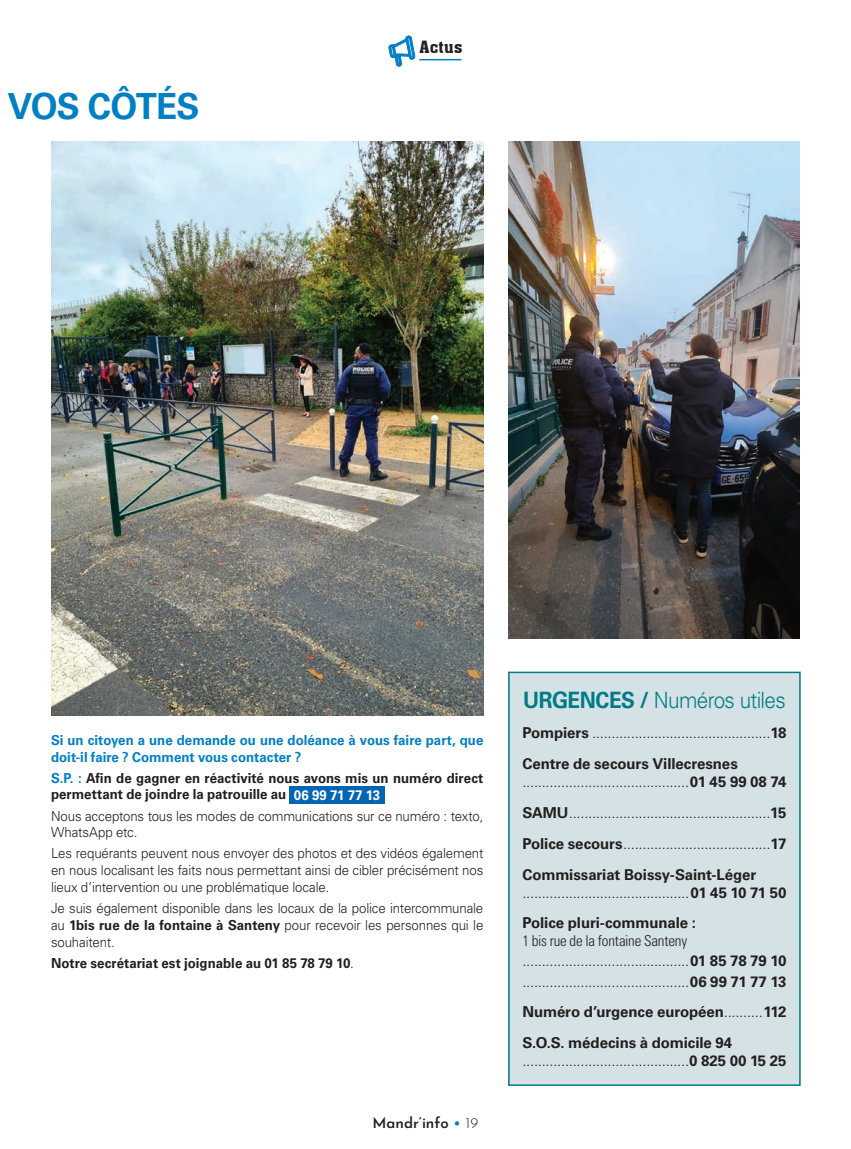
<style>
.page{position:relative;width:851px;height:1149px;background:#fff}
.page>*{position:absolute;margin:0;border:0;box-sizing:border-box;transform-origin:0 0}
.t1{font:700 36px "Univers LT Std";letter-spacing:-.025em;color:#0080c4;scale:.96 1}
.t2{font:300 22.5px "Univers LT Std";letter-spacing:-.035em;color:#017b86;scale:.92 1}
.t3{font:700 16.5px "Aachen";letter-spacing:.01em;color:#231f20}
.t4{font:300 15px/30.8px "Univers LT Std";color:#231f20}
.t5{font:700 15px/30.8px "Univers LT Std";letter-spacing:-.005em;color:#231f20}
.t6{font:600 15px "Josefin Sans";letter-spacing:-.005em;color:#231f20}
.t7{font:300 13.8px/16.8px "Univers LT Std";letter-spacing:-.01em;color:#231f20;text-align:justify;scale:.96 1}
.t8{font:700 13.8px/16.8px "Univers LT Std";color:#231f20;scale:.96 1}
.t9{font:700 13.8px/16.8px "Univers LT Std";color:#0080c4;scale:.96 1}
.s1{color:#0080c4}
.s2{color:#fff}
.s3{font-weight:700}
.s4{font-weight:300}
.s5{font-stretch:condensed}
</style>
<div class="page">
<svg style="left:388px;top:36px;width:27px;height:30px"></svg>
<hr style="left:419px;top:59px;width:42px;height:1px;background:#0080c4">
<img style="left:51px;top:141px;width:432px;height:574px">
<div style="left:289px;top:786px;width:96px;height:18px;background:#0465b2"></div>
<img style="left:509px;top:141px;width:290px;height:497px">
<div style="left:509px;top:672px;width:290px;height:412px;background:#d5e2e5"></div>
<div style="left:508px;top:671px;width:292px;height:414px;border:2px solid #017b86"></div>
<h1 class="t1" style="left:8px;top:86px;width:201px">VOS CÔTÉS</h1>
<p class="t3" style="left:419px;top:35px;width:44px">Actus</p>
<p class="t9" style="left:51px;top:731px;width:452px">Si un citoyen a une demande ou une doléance à vous faire part, que doit-il faire ? Comment vous contacter ?</p>
<p class="t8" style="left:51px;top:769px;width:452px"><span class="s1">S.P. :</span> Afin de gagner en réactivité nous avons mis un numéro direct permettant de joindre la patrouille au <span class="s2">06 99 71 77 13</span></p>
<p class="t7" style="left:51px;top:807px;width:452px">Nous acceptons tous les modes de communications sur ce numéro : texto,<br>WhatsApp etc.</p>
<p class="t7" style="left:51px;top:844px;width:452px">Les requérants peuvent nous envoyer des photos et des vidéos également en nous localisant les faits nous permettant ainsi de cibler précisément nos lieux d’intervention ou une problématique locale.</p>
<p class="t7" style="left:51px;top:899px;width:452px">Je suis également disponible dans les locaux de la police intercommunale au <span class="s3">1bis rue de la fontaine à Santeny</span> pour recevoir les personnes qui le souhaitent.</p>
<p class="t8" style="left:51px;top:954px;width:317px">Notre secrétariat est joignable au 01 85 78 79 10<span class="s4">.</span></p>
<p class="t6" style="left:372px;top:1111px;width:108px">Mandr’info <span class="s1">•</span> <span class="s4">19</span></p>
<h2 class="t2" style="left:523px;top:685px;width:287px"><span class="s3">URGENCES /</span> Numéros utiles</h2>
<p class="t4" style="left:522px;top:717px;width:265px"><span class="s3">Pompiers</span> ..............................................<span class="s3">18<br>Centre de secours Villecresnes</span></p>
<p class="t4" style="left:522px;top:766px;width:265px;text-align:justify">...........................................<span class="s3">01 45 99 08 74<br>SAMU</span> ....................................................<span class="s3">15<br>Police secours</span> ......................................<span class="s3">17<br>Commissariat Boissy-Saint-Léger</span></p>
<p class="t4" style="left:522px;top:876px;width:265px">...........................................<span class="s3">01 45 10 71 50<br>Police pluri-communale :</span></p>
<p class="t4" style="left:522px;top:930px;width:265px;line-height:20.1px"><span class="s5">1 bis rue de la fontaine Santeny </span>...........................................<span class="s3">01 85 78 79 10 </span>...........................................<span class="s3">06 99 71 77 13</span></p>
<p class="t5" style="left:522px;top:996px;width:265px">Numéro d’urgence européen <span class="s4">..........</span>112<br>S.O.S. médecins à domicile 94</p>
<p class="t4" style="left:522px;top:1045px;width:265px">...........................................<span class="s3">0 825 00 15 25</span></p>
</div>
